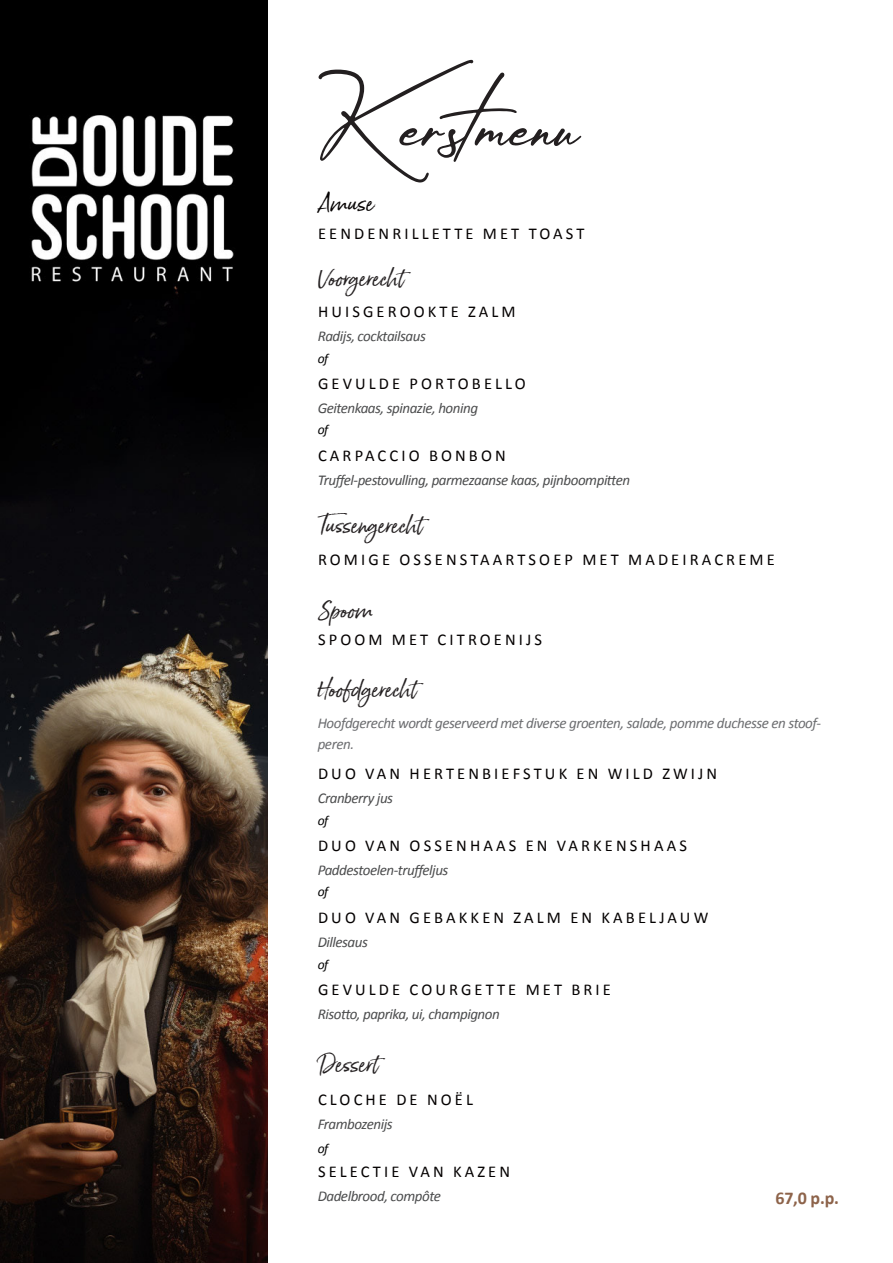
<style>
.page{position:relative;width:893px;height:1263px;background:#fff}
.page>*{position:absolute;margin:0;border:0;box-sizing:border-box;transform-origin:0 0}
.t1{font:136.5px "Frathaman Holland";color:#231f20}
.t2{font:21px "Born Ready Slanted";color:#231f20}
.Menu_heading{font:21px "Born Ready Slanted";color:#040101}
.Prijs{font:700 18px "Calibri";color:#8d634a}
.Menu_heading-2{font:16.5px "Calibri";letter-spacing:.19em;color:#040101}
.Menu_ingredienten{font:italic 15px "Calibri";letter-spacing:-.03em;color:#4b4c4d}
.Menu_ingredienten-2{font:italic 15px/21px "Calibri";letter-spacing:-.03em;color:#6c6d70}
.Menu_ingredienten-3{font:italic 13.5px "Calibri";letter-spacing:-.03em;color:#000}
</style>
<div class="page">
<img style="left:0;top:0;width:268px;height:1263px">
<p class="t1" style="left:318px;top:38px;width:262px">Kerstmenu</p>
<p class="Menu_heading" style="left:318px;top:190px;width:58px">Amuse</p>
<p class="Menu_heading-2" style="left:318px;top:222px;width:268px">EENDENRILLETTE MET TOAST</p>
<p class="t2" style="left:318px;top:265px;width:87px">Voorgerecht</p>
<p class="Menu_heading-2" style="left:318px;top:300px;width:199px">HUISGEROOKTE ZALM</p>
<p class="Menu_ingredienten" style="left:318px;top:326px;width:110px">Radijs, cocktailsaus</p>
<p class="Menu_heading-2" style="left:318px;top:372px;width:209px">GEVULDE PORTOBELLO</p>
<p class="Menu_ingredienten" style="left:318px;top:398px;width:162px">Geitenkaas, spinazie, honing</p>
<p class="Menu_heading-2" style="left:318px;top:444px;width:189px">CARPACCIO BONBON</p>
<p class="Menu_ingredienten" style="left:318px;top:470px;width:314px">Truffel-pestovulling, parmezaanse kaas, pijnboompitten</p>
<p class="Menu_ingredienten-3" style="left:318px;top:350px;width:12px">of</p>
<p class="Menu_ingredienten-3" style="left:318px;top:421px;width:12px">of</p>
<p class="t2" style="left:318px;top:513px;width:106px">Tussengerecht</p>
<p class="Menu_heading-2" style="left:318px;top:548px;width:458px">ROMIGE OSSENSTAARTSOEP MET MADEIRACREME</p>
<p class="t2" style="left:318px;top:597px;width:57px">Spoom</p>
<p class="Menu_heading-2" style="left:318px;top:628px;width:226px">SPOOM MET CITROENIJS</p>
<p class="t2" style="left:318px;top:677px;width:100px">Hoofdgerecht</p>
<p class="Menu_ingredienten-2" style="left:318px;top:711px;width:505px">Hoofdgerecht wordt geserveerd met diverse groenten, salade, pomme duchesse en stoof&shy;peren.</p>
<p class="Menu_heading-2" style="left:318px;top:762px;width:401px">DUO VAN HERTENBIEFSTUK EN WILD ZWIJN</p>
<p class="Menu_ingredienten" style="left:318px;top:789px;width:77px">Cranberry jus</p>
<p class="Menu_heading-2" style="left:318px;top:834px;width:370px">DUO VAN OSSENHAAS EN VARKENSHAAS</p>
<p class="Menu_ingredienten" style="left:318px;top:861px;width:132px">Paddestoelen-truffeljus</p>
<p class="Menu_heading-2" style="left:318px;top:906px;width:392px">DUO VAN GEBAKKEN ZALM EN KABELJAUW</p>
<p class="Menu_ingredienten" style="left:318px;top:933px;width:52px">Dillesaus</p>
<p class="Menu_heading-2" style="left:318px;top:978px;width:294px">GEVULDE COURGETTE MET BRIE</p>
<p class="Menu_ingredienten" style="left:318px;top:1005px;width:184px">Risotto, paprika, ui, champignon</p>
<p class="Menu_ingredienten-3" style="left:318px;top:812px;width:12px">of</p>
<p class="Menu_ingredienten-3" style="left:318px;top:883px;width:12px">of</p>
<p class="Menu_ingredienten-3" style="left:318px;top:956px;width:12px">of</p>
<p class="t2" style="left:318px;top:1051px;width:62px">Dessert</p>
<p class="Menu_heading-2" style="left:318px;top:1088px;width:156px">CLOCHE DE NOËL</p>
<p class="Menu_ingredienten" style="left:318px;top:1114px;width:77px">Frambozenijs</p>
<p class="Menu_ingredienten-3" style="left:318px;top:1140px;width:12px">of</p>
<p class="Menu_heading-2" style="left:318px;top:1160px;width:194px">SELECTIE VAN KAZEN</p>
<p class="Menu_ingredienten" style="left:318px;top:1186px;width:125px">Dadelbrood, compôte</p>
<p class="Prijs" style="left:775px;top:1185px;width:65px">67,0 p.p.</p>
</div>
